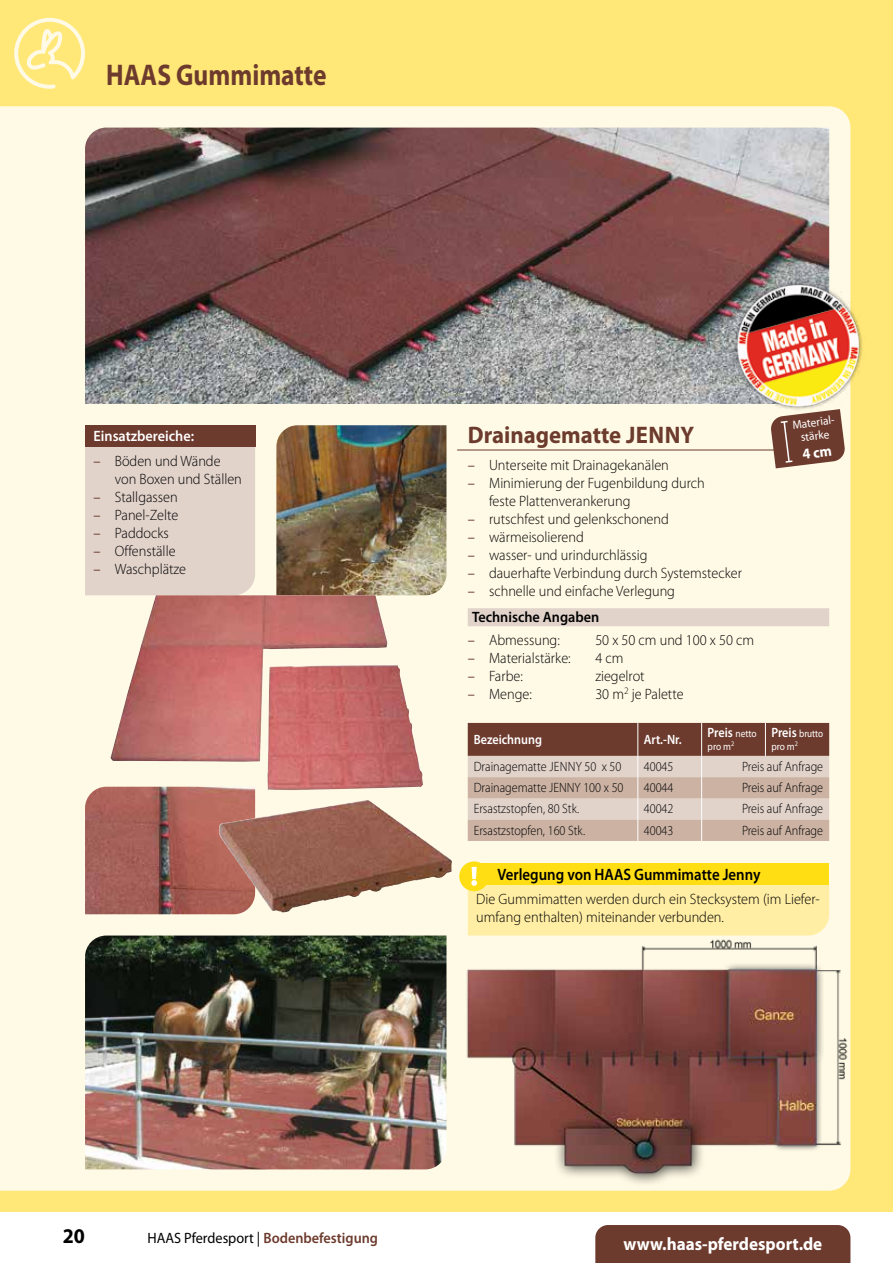
<style>
.page{position:relative;width:893px;height:1263px;background:#fff}
.page>*{position:absolute;margin:0;border:0;box-sizing:border-box;transform-origin:0 0}
.t1{font:700 30px "Myriad Pro";color:#6d3b2d;scale:.85 1}
.t2{font:700 24px "Myriad Pro";color:#6d3b2d;scale:.95 1}
.t3{font:700 21px "Myriad Pro";color:#000;scale:.95 1}
.t4{font:700 18px "Myriad Pro";color:#fff;scale:.95 1}
.t5{font:600 16.5px "Myriad Pro";color:#000;scale:.9 1}
.t6{font:300 15px/18px "Myriad Pro";color:#000;scale:.95 1}
.t7{font:15px "Myriad Pro";color:#000;scale:.95 1}
.t8{font:600 15px "Myriad Pro";color:#fff;scale:.95 1}
.t9{font:300 13.5px "Myriad Pro";color:#000;scale:.9 1}
.t10{font:600 13.5px "Myriad Pro";color:#fff;scale:.9 1}
.t11{font:12px/13.5px "Myriad Pro";color:#fff;text-align:center;scale:.95 1}
.t12{font:10.5px/12.6px "Myriad Pro";letter-spacing:-.01em;color:#fff;scale:.87 1}
.t13{font:10.5px "Myriad Pro";letter-spacing:-.01em;color:#fff;scale:.9 1}
.s1{font-weight:400;color:#6d3b2d}
.s2{font-weight:600}
.s3{font-weight:400;font-size:10.5px}
.s4{font-weight:600;font-size:13.5px}
.s5{font-weight:600;color:#6d3b2d}
</style>
<div class="page">
<div style="left:0;top:0;width:893px;height:1212px;background:#ffe877"></div>
<div style="left:595px;top:1225px;width:255px;height:38px;background:#6d3b2d"></div>
<svg style="left:14px;top:18px;width:71px;height:71px"></svg>
<div style="left:0;top:106px;width:850px;height:1085px;background:#fffae6"></div>
<hr style="left:457px;top:450px;width:372px;height:1px;background:#6d3b2d">
<div style="left:468px;top:608px;width:361px;height:18px;background:#e1d2ca"></div>
<svg style="left:468px;top:723px;width:361px;height:118px;background:#b99d91"></svg>
<div style="left:85px;top:446px;width:170px;height:149px;background:#e1d2ca"></div>
<div style="left:85px;top:425px;width:170px;height:21px;background:#6d3b2d"></div>
<img style="left:276px;top:425px;width:170px;height:170px">
<img style="left:85px;top:787px;width:170px;height:127px">
<img style="left:219px;top:801px;width:141px;height:111px">
<img style="left:457px;top:931px;width:394px;height:260px">
<img style="left:85px;top:935px;width:361px;height:234px">
<div style="left:468px;top:863px;width:361px;height:21px;background:#ffde14"></div>
<div style="left:459px;top:861px;width:30px;height:30px;background:#ffde14;border-radius:50%"></div>
<svg style="left:468px;top:867px;width:361px;height:68px"></svg>
<img style="left:85px;top:128px;width:744px;height:276px">
<img style="left:731px;top:274px;width:132px;height:143px">
<img style="left:111px;top:595px;width:312px;height:195px">
<svg style="left:770px;top:409px;width:75px;height:59px;background:#8c6455"></svg>
<h1 class="t1" style="left:106px;top:58px;width:261px">HAAS Gummimatte</h1>
<p class="t8" style="left:94px;top:427px;width:107px">Einsatzbereiche:</p>
<p class="t6" style="left:115px;top:452px;width:135px;text-indent:-21px"><span class="s1">–</span> Böden und Wände von Boxen und Ställen</p>
<p class="t6" style="left:94px;top:488px;width:90px"><span class="s1">–</span> Stallgassen</p>
<p class="t6" style="left:94px;top:506px;width:91px"><span class="s1">–</span> Panel-Zelte</p>
<p class="t6" style="left:94px;top:524px;width:81px"><span class="s1">–</span> Paddocks</p>
<p class="t6" style="left:94px;top:542px;width:88px"><span class="s1">–</span> Offenställe</p>
<p class="t6" style="left:94px;top:560px;width:99px"><span class="s1">–</span> Waschplätze</p>
<h2 class="t2" style="left:468px;top:422px;width:240px">Drainagematte JENNY</h2>
<p class="t6" style="left:468px;top:456px;width:213px"><span class="s1">–</span> Unterseite mit Drainagekanälen</p>
<p class="t6" style="left:489px;top:474px;width:229px;text-indent:-21px"><span class="s1">–</span> Minimierung der Fugenbildung durch feste Plattenverankerung</p>
<p class="t6" style="left:468px;top:510px;width:213px"><span class="s1">–</span> rutschfest und gelenkschonend</p>
<p class="t6" style="left:468px;top:528px;width:124px"><span class="s1">–</span> wärmeisolierend</p>
<p class="t6" style="left:468px;top:546px;width:191px"><span class="s1">–</span> wasser- und urindurchlässig</p>
<p class="t6" style="left:468px;top:564px;width:290px"><span class="s1">–</span> dauerhafte Verbindung durch Systemstecker</p>
<p class="t6" style="left:468px;top:578px;width:220px;line-height:26.5px"><span class="s1">–</span> schnelle und einfache Verlegung<br><span class="s2">Technische Angaben</span></p>
<p class="t6" style="left:468px;top:631px;width:98px"><span class="s1">–</span> Abmessung:</p>
<p class="t6" style="left:595px;top:631px;width:169px">50 x 50 cm und 100 x 50 cm</p>
<p class="t6" style="left:468px;top:649px;width:110px"><span class="s1">–</span> Materialstärke:</p>
<p class="t6" style="left:595px;top:649px;width:31px">4 cm</p>
<p class="t6" style="left:468px;top:667px;width:60px"><span class="s1">–</span> Farbe:</p>
<p class="t6" style="left:595px;top:667px;width:53px">ziegelrot</p>
<p class="t6" style="left:468px;top:685px;width:69px"><span class="s1">–</span> Menge:</p>
<p class="t6" style="left:595px;top:685px;width:94px">30 m<sup>2</sup> je Palette</p>
<p class="t10" style="left:474px;top:732px;width:77px">Bezeichnung</p>
<p class="t10" style="left:644px;top:732px;width:44px">Art.-Nr.</p>
<p class="t10" style="left:708px;top:725px;width:56px">Preis <span class="s3">netto</span></p>
<p class="t13" style="left:708px;top:741px;width:31px">pro m<sup>2</sup></p>
<p class="t11" style="left:792px;top:418px;width:49px;rotate:-7deg">Material&shy;stärke</p>
<p class="t12" style="left:771px;top:728px;width:61px"><span class="s4">Preis</span> brutto pro m<sup>2</sup></p>
<p class="t9" style="left:474px;top:759px;width:166px">Drainagematte JENNY 50 x 50</p>
<p class="t9" style="left:644px;top:759px;width:34px">40045</p>
<p class="t9" style="left:742px;top:759px;width:92px">Preis auf Anfrage</p>
<p class="t9" style="left:474px;top:780px;width:168px">Drainagematte JENNY 100 x 50</p>
<p class="t9" style="left:644px;top:780px;width:34px">40044</p>
<p class="t9" style="left:742px;top:780px;width:92px">Preis auf Anfrage</p>
<p class="t9" style="left:474px;top:801px;width:119px">Ersastzstopfen, 80 Stk.</p>
<p class="t9" style="left:644px;top:801px;width:34px">40042</p>
<p class="t9" style="left:742px;top:801px;width:92px">Preis auf Anfrage</p>
<p class="t9" style="left:474px;top:822px;width:125px">Ersastzstopfen, 160 Stk.</p>
<p class="t9" style="left:644px;top:822px;width:34px">40043</p>
<p class="t9" style="left:742px;top:822px;width:92px">Preis auf Anfrage</p>
<p class="t5" style="left:497px;top:865px;width:294px">Verlegung von HAAS Gummimatte Jenny</p>
<p class="t6" style="left:476px;top:890px;width:363px">Die Gummimatten werden durch ein Stecksystem (im Liefer&shy;umfang enthalten) miteinander verbunden.</p>
<h3 class="t3" style="left:63px;top:1224px;width:25px">20</h3>
<p class="t7" style="left:147px;top:1230px;width:244px">HAAS Pferdesport | <span class="s5">Bodenbefestigung</span></p>
<p class="t4" style="left:623px;top:1234px;width:211px">www.haas-pferdesport.de</p>
</div>
